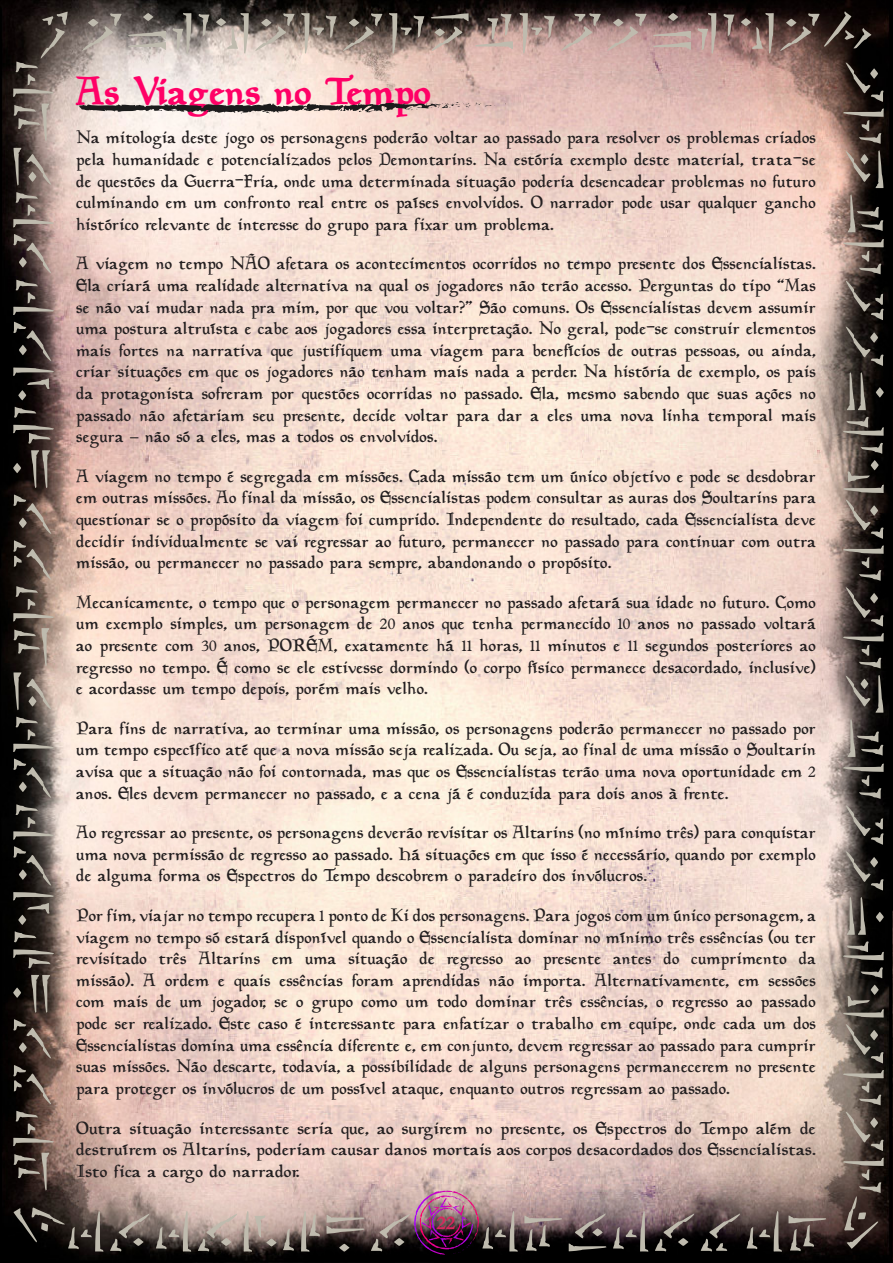
<style>
.page{position:relative;width:893px;height:1263px;background:#fff}
.page>*{position:absolute;margin:0;border:0;box-sizing:border-box;transform-origin:0 0}
.t1{font:50.55px "Dovahkiin";color:#bfbbae;scale:1.06 1}
.t2{font:700 39px "Planewalker";color:#f06}
.t3{font:700 21px "Planewalker";color:#d7285d}
.t4{font:18px/21.6px "Planewalker";color:#231f20;text-align:justify;scale:.96 1}
.t5{font:18px/21.6px "Planewalker";color:#231f20;text-align:justify}
</style>
<div class="page">
<img style="left:0;top:0;width:893px;height:1263px">
<img style="left:414px;top:1191px;width:65px;height:65px">
<svg style="left:77px;top:102px;width:418px;height:12px;background:#a39690"></svg>
<svg style="left:13px;top:1192px;width:52px;height:52px;background:#140e0c"></svg>
<svg style="left:30px;top:11px;width:48px;height:48px;background:#463c38"></svg>
<svg style="left:821px;top:11px;width:52px;height:54px;background:#1a100d"></svg>
<svg style="left:828px;top:1196px;width:53px;height:53px;background:#332421"></svg>
<h1 class="t1" style="left:11px;top:1190px;width:1072px;rotate:-90deg">TROANSHARARETROANSHARARETR</h1>
<h1 class="t1" style="left:82px;top:11px;width:703px">ANSHARARETROANSHA</h1>
<p class="t2" style="left:77px;top:67px;width:357px">As Viagens no Tempo</p>
<p class="t4" style="left:77px;top:127px;width:772px">Na mitologia deste jogo os personagens poderão voltar ao passado para resolver os problemas criados pela humanidade e potencializados pelos Demontarins. Na estória exemplo deste material, trata-se de questões da Guerra-Fria, onde uma determinada situação poderia desencadear problemas no futuro culminando em um confronto real entre os países envolvidos. O narrador pode usar qualquer gancho histórico relevante de interesse do grupo para ffiixar um problema.</p>
<p class="t4" style="left:77px;top:253px;width:772px">A viagem no tempo NÃO afetara os acontecimentos ocorridos no tempo presente dos Essencialistas.<br>Ela criará uma realidade alternativa na qual os jogadores não terão acesso. Perguntas do tipo “Mas se não vai mudar nada pra mim, por que vou voltar?” São comuns. Os Essencialistas devem assumir uma postura altruísta e cabe aos jogadores essa interpretação. No geral, pode-se construir elementos mais fortes na narrativa que justiffiiquem uma viagem para benefícios de outras pessoas, ou ainda, criar situações em que os jogadores não tenham mais nada a perder. Na história de exemplo, os pais da protagonista sofreram por questões ocorridas no passado. Ela, mesmo sabendo que suas ações no passado não afetariam seu presente, decide voltar para dar a eles uma nova linha temporal mais segura – não só a eles, mas a todos os envolvidos.</p>
<p class="t4" style="left:77px;top:466px;width:772px">A viagem no tempo é segregada em missões. Cada missão tem um único objetivo e pode se desdobrar em outras missões. Ao ffiinal da missão, os Essencialistas podem consultar as auras dos Soultarins para questionar se o propósito da viagem foi cumprido. Independente do resultado, cada Essencialista deve decidir individualmente se vai regressar ao futuro, permanecer no passado para continuar com outra missão, ou permanecer no passado para sempre, abandonando o propósito.</p>
<p class="t4" style="left:77px;top:592px;width:772px">Mecanicamente, o tempo que o personagem permanecer no passado afetará sua idade no futuro. Como um exemplo simples, um personagem de 20 anos que tenha permanecido 10 anos no passado voltará ao presente com 30 anos, PORÉM, exatamente há 11 horas, 11 minutos e 11 segundos posteriores ao regresso no tempo. É como se ele estivesse dormindo (o corpo físico permanece desacordado, inclusive) e acordasse um tempo depois, porém mais velho.</p>
<p class="t4" style="left:77px;top:718px;width:772px">Para ffiins de narrativa, ao terminar uma missão, os personagens poderão permanecer no passado por um tempo específfiico até que a nova missão seja realizada. Ou seja, ao ffiinal de uma missão o Soultarin avisa que a situação não foi contornada, mas que os Essencialistas terão uma nova oportunidade em 2 anos. Eles devem permanecer no passado, e a cena já é conduzida para dois anos à frente.</p>
<p class="t4" style="left:77px;top:822px;width:772px">Ao regressar ao presente, os personagens deverão revisitar os Altarins (no mínimo três) para conquistar uma nova permissão de regresso ao passado. Há situações em que isso é necessário, quando por exemplo de alguma forma os Espectros do Tempo descobrem o paradeiro dos invólucros.</p>
<p class="t4" style="left:77px;top:905px;width:772px">Por ffiim, viajar no tempo recupera 1 ponto de Ki dos personagens. Para jogos com um único personagem, a viagem no tempo só estará disponível quando o Essencialista dominar no mínimo três essências (ou ter revisitado três Altarins em uma situação de regresso ao presente antes do cumprimento da missão). A ordem e quais essências foram aprendidas não importa. Alternativamente, em sessões com mais de um jogador, se o grupo como um todo dominar três essências, o regresso ao passado pode ser realizado. Este caso é interessante para enfatizar o trabalho em equipe, onde cada um dos Essencialistas domina uma essência diferente e, em conjunto, devem regressar ao passado para cumprir suas missões. Não descarte, todavia, a possibilidade de alguns personagens permanecerem no presente para proteger os invólucros de um possível ataque, enquanto outros regressam ao passado.</p>
<p class="t5" style="left:77px;top:1117px;width:741px">Outra situação interessante seria que, ao surgirem no presente, os Espectros do Tempo além de destruírem os Altarins, poderiam causar danos mortais aos corpos desacordados dos Essencialistas.<br>Isto ffiica a cargo do narrador.</p>
<h1 class="t1" style="left:410px;top:1253px;width:330px;rotate:-180deg">ANSHARAR</h1>
<p class="t3" style="left:437px;top:1209px;width:20px">22</p>
<h1 class="t1" style="left:826px;top:1253px;width:332px;rotate:-180deg">TROARETR</h1>
<h1 class="t1" style="left:886px;top:63px;width:1074px;rotate:90deg">ARETROANSHARARETROANSHARAR</h1>
</div>
